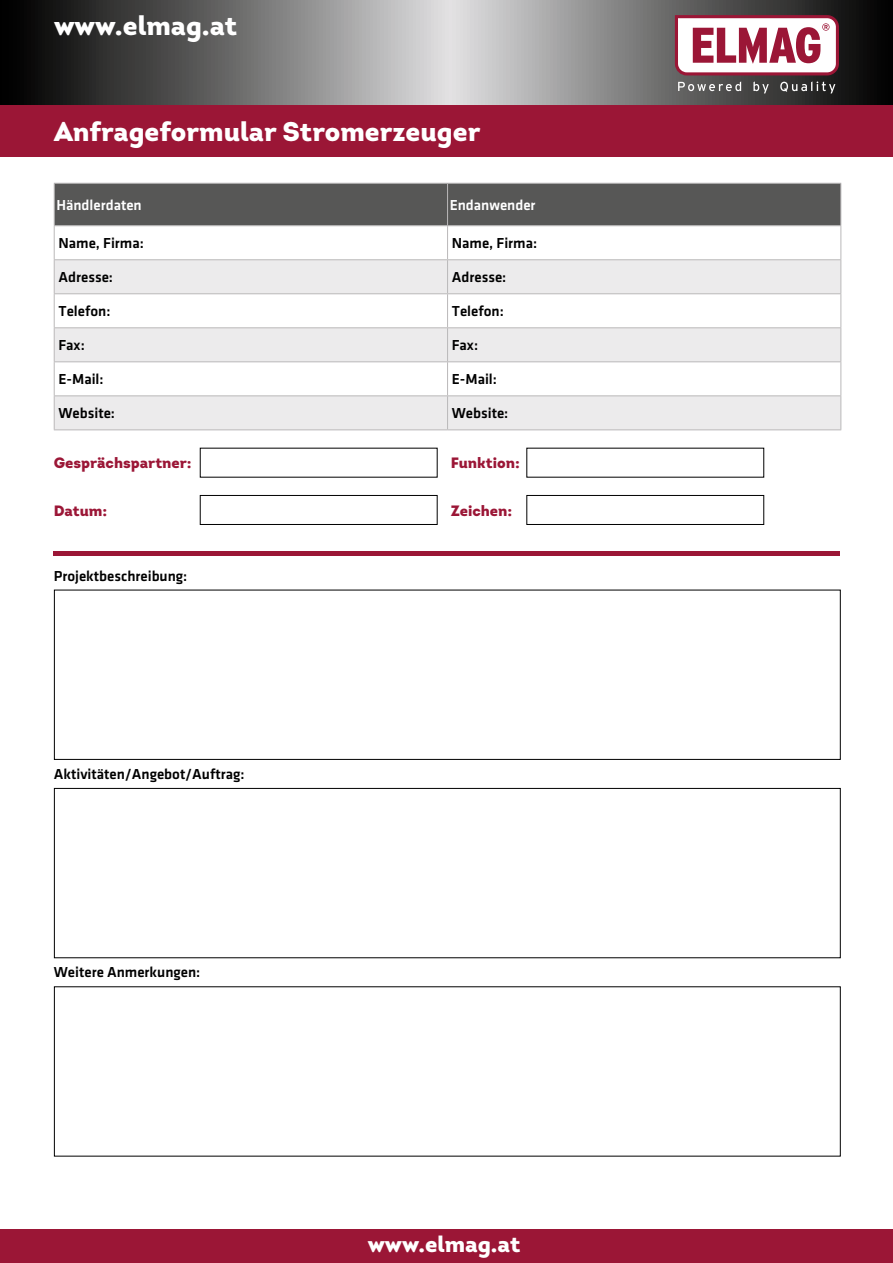
<style>
.page{position:relative;width:893px;height:1263px;background:#fff}
.page>*{position:absolute;margin:0;border:0;box-sizing:border-box;transform-origin:0 0}
.t1{font:900 27px "Intro";color:#fff}
.t2{font:900 22.5px "Intro";color:#fff}
.t3{font:15px "Klavika Medium TF";color:#000}
.t4{font:900 15px "Intro";color:#9b1636}
.t5{font:15px "Klavika Medium TF";color:#fff}
</style>
<div class="page">
<svg style="left:0;top:0;width:893px;height:105px;background:#727171"></svg>
<div style="left:0;top:1229px;width:893px;height:34px;background:#9b1636"></div>
<svg style="left:675px;top:15px;width:164px;height:78px"></svg>
<div style="left:0;top:105px;width:893px;height:51px;background:#9b1636"></div>
<div style="left:55px;top:184px;width:785px;height:41px;background:#575756"></div>
<svg style="left:55px;top:226px;width:785px;height:1px"></svg>
<svg style="left:55px;top:260px;width:785px;height:169px;fill:#ecebec"></svg>
<hr style="left:54px;top:225px;width:394px;height:1px;background:#bab8b9">
<hr style="left:448px;top:225px;width:393px;height:1px;background:#bab8b9">
<hr style="left:447px;top:184px;width:1px;height:41px;background:#bab8b9">
<hr style="left:840px;top:184px;width:1px;height:41px;background:#bab8b9">
<hr style="left:840px;top:226px;width:1px;height:33px;background:#bab8b9">
<hr style="left:54px;top:259px;width:394px;height:1px;background:#bab8b9">
<hr style="left:448px;top:259px;width:393px;height:1px;background:#bab8b9">
<hr style="left:840px;top:260px;width:1px;height:33px;background:#bab8b9">
<hr style="left:840px;top:294px;width:1px;height:33px;background:#bab8b9">
<hr style="left:840px;top:328px;width:1px;height:33px;background:#bab8b9">
<hr style="left:840px;top:362px;width:1px;height:33px;background:#bab8b9">
<hr style="left:840px;top:396px;width:1px;height:33px;background:#bab8b9">
<hr style="left:54px;top:183px;width:394px;height:1px;background:#bab8b9">
<hr style="left:54px;top:184px;width:1px;height:41px;background:#bab8b9">
<hr style="left:448px;top:183px;width:393px;height:1px;background:#bab8b9">
<hr style="left:54px;top:226px;width:1px;height:33px;background:#bab8b9">
<hr style="left:447px;top:226px;width:1px;height:33px;background:#bab8b9">
<hr style="left:54px;top:260px;width:1px;height:33px;background:#bab8b9">
<hr style="left:447px;top:260px;width:1px;height:33px;background:#bab8b9">
<hr style="left:54px;top:293px;width:394px;height:1px;background:#bab8b9">
<hr style="left:54px;top:294px;width:1px;height:33px;background:#bab8b9">
<hr style="left:448px;top:293px;width:393px;height:1px;background:#bab8b9">
<hr style="left:447px;top:294px;width:1px;height:33px;background:#bab8b9">
<hr style="left:54px;top:327px;width:394px;height:1px;background:#bab8b9">
<hr style="left:54px;top:328px;width:1px;height:33px;background:#bab8b9">
<hr style="left:448px;top:327px;width:393px;height:1px;background:#bab8b9">
<hr style="left:447px;top:328px;width:1px;height:33px;background:#bab8b9">
<hr style="left:54px;top:361px;width:394px;height:1px;background:#bab8b9">
<hr style="left:54px;top:362px;width:1px;height:33px;background:#bab8b9">
<hr style="left:448px;top:361px;width:393px;height:1px;background:#bab8b9">
<hr style="left:447px;top:362px;width:1px;height:33px;background:#bab8b9">
<hr style="left:54px;top:395px;width:394px;height:1px;background:#bab8b9">
<hr style="left:54px;top:396px;width:1px;height:33px;background:#bab8b9">
<hr style="left:448px;top:395px;width:393px;height:1px;background:#bab8b9">
<hr style="left:447px;top:396px;width:1px;height:33px;background:#bab8b9">
<hr style="left:54px;top:429px;width:394px;height:1px;background:#bab8b9">
<hr style="left:448px;top:429px;width:393px;height:1px;background:#bab8b9">
<div style="left:200px;top:495px;width:238px;height:30px;border:1px solid #000"></div>
<div style="left:526px;top:495px;width:238px;height:30px;border:1px solid #000"></div>
<hr style="left:53px;top:552px;width:787px;height:4px;background:#9b1636">
<div style="left:54px;top:590px;width:787px;height:170px;border:1px solid #000"></div>
<div style="left:54px;top:788px;width:787px;height:170px;border:1px solid #000"></div>
<h1 class="t1" style="left:54px;top:8px;width:185px">www.elmag.at</h1>
<h1 class="t1" style="left:54px;top:113px;width:428px">Anfrageformular Stromerzeuger</h1>
<p class="t5" style="left:56px;top:197px;width:87px">Händlerdaten</p>
<p class="t5" style="left:450px;top:197px;width:87px">Endanwender</p>
<p class="t3" style="left:58px;top:235px;width:87px">Name, Firma:</p>
<p class="t3" style="left:452px;top:235px;width:87px">Name, Firma:</p>
<p class="t3" style="left:58px;top:269px;width:56px">Adresse:</p>
<p class="t3" style="left:452px;top:269px;width:56px">Adresse:</p>
<p class="t3" style="left:58px;top:303px;width:54px">Telefon:</p>
<p class="t3" style="left:452px;top:303px;width:54px">Telefon:</p>
<p class="t3" style="left:58px;top:337px;width:28px">Fax:</p>
<p class="t3" style="left:452px;top:337px;width:28px">Fax:</p>
<p class="t3" style="left:58px;top:371px;width:47px">E-Mail:</p>
<p class="t3" style="left:452px;top:371px;width:47px">E-Mail:</p>
<p class="t3" style="left:58px;top:405px;width:58px">Website:</p>
<p class="t3" style="left:452px;top:405px;width:58px">Website:</p>
<p class="t4" style="left:54px;top:453px;width:139px">Gesprächspartner:</p>
<p class="t4" style="left:451px;top:453px;width:71px">Funktion:</p>
<p class="t4" style="left:451px;top:500px;width:63px">Zeichen:</p>
<p class="t4" style="left:54px;top:500px;width:55px">Datum:</p>
<p class="t3" style="left:54px;top:567px;width:135px">Projektbeschreibung:</p>
<p class="t3" style="left:54px;top:766px;width:192px">Aktivitäten/Angebot/Auftrag:</p>
<p class="t3" style="left:54px;top:964px;width:148px">Weitere Anmerkungen:</p>
<h2 class="t2" style="left:368px;top:1229px;width:154px">www.elmag.at</h2>
</div>
